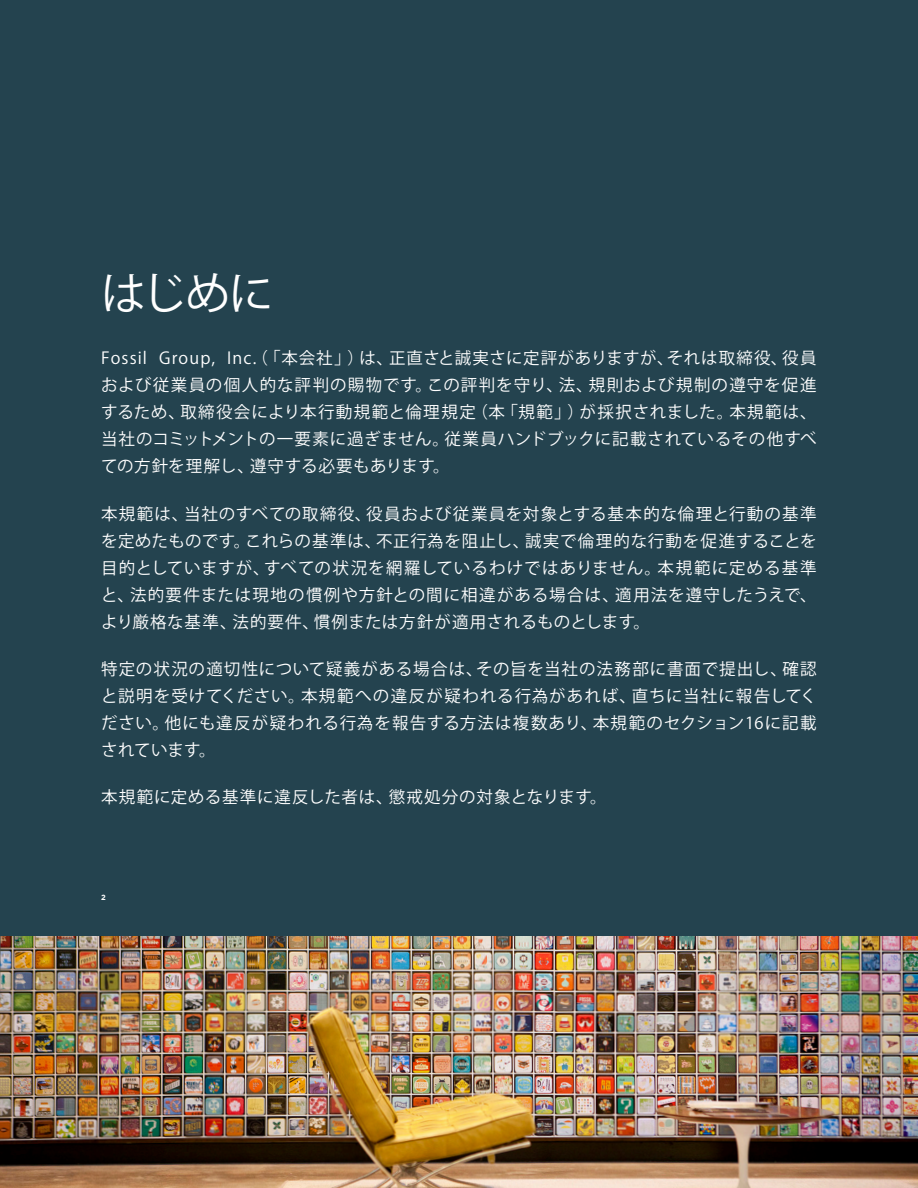
<style>
.page{position:relative;width:918px;height:1188px;background:#fff}
.page>*{position:absolute;margin:0;border:0;box-sizing:border-box;transform-origin:0 0}
.Section_Title{font:45px "Koz Go Pr 6 N";color:#fff}
.t1{font:16.5px/27px "Koz Go Pr 6 N";letter-spacing:.04em;color:#fff;text-align:justify}
.Header_Footer{font:700 7.5px "Gotham";color:#fff}
</style>
<div class="page">
<img style="left:0;top:935px;width:918px;height:253px">
<div style="left:0;top:0;width:918px;height:935px;background:#24434f"></div>
<p class="Section_Title" style="left:101px;top:268px;width:174px">はじめに</p>
<p class="t1" style="left:101px;top:345px;width:717px">Fossil Group, Inc.（「本会社」）は、正直さと誠実さに定評がありますが、それは取締役、役員および従業員の個人的な評判の賜物です。この評判を守り、法、規則および規制の遵守を促進するため、取締役会により本行動規範と倫理規定（本「規範」）が採択されました。本規範は、当社のコミットメントの一要素に過ぎません。従業員ハンドブックに記載されているその他すべての方針を理解し、遵守する必要もあります。</p>
<p class="t1" style="left:101px;top:500px;width:717px">本規範は、当社のすべての取締役、役員および従業員を対象とする基本的な倫理と行動の基準を定めたものです。これらの基準は、不正行為を阻止し、誠実で倫理的な行動を促進することを目的としていますが、すべての状況を網羅しているわけではありません。本規範に定める基準と、法的要件または現地の慣例や方針との間に相違がある場合は、適用法を遵守したうえで、より厳格な基準、法的要件、慣例または方針が適用されるものとします。</p>
<p class="t1" style="left:101px;top:656px;width:717px">特定の状況の適切性について疑義がある場合は、その旨を当社の法務部に書面で提出し、確認と説明を受けてください。本規範への違反が疑われる行為があれば、直ちに当社に報告してください。他にも違反が疑われる行為を報告する方法は複数あり、本規範のセクション16に記載されています。</p>
<p class="t1" style="left:101px;top:784px;width:507px">本規範に定める基準に違反した者は、懲戒処分の対象となります。</p>
<p class="Header_Footer" style="left:101px;top:893px;width:6px">2</p>
</div>
